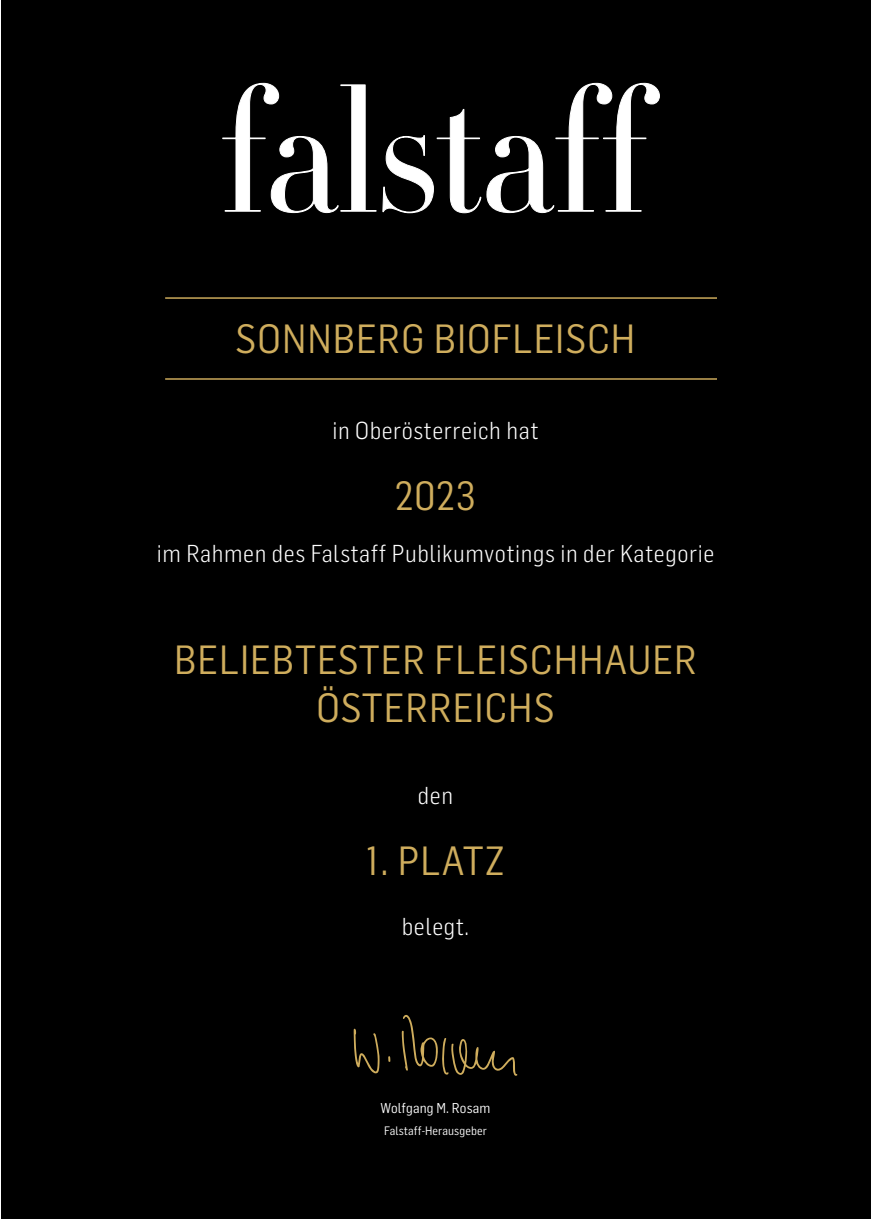
<style>
.page{position:relative;width:871px;height:1219px;background:#fff}
.page>*{position:absolute;margin:0;border:0;box-sizing:border-box;transform-origin:0 0}
.t1{font:40px/48px "Flama Semicondensed";letter-spacing:.025em;color:#cfad5d;text-align:center}
.t2{font:300 24px "Flama Semicondensed";letter-spacing:.025em;color:#fff}
.t3{font:14px "Flama Semicondensed";letter-spacing:.01em;color:#fff}
.t4{font:12px "Flama Semicondensed";letter-spacing:.01em;color:#fff}
</style>
<div class="page">
<div style="left:1px;top:0;width:869px;height:1219px;background:#000"></div>
<hr style="left:165px;top:297px;width:551px;height:2px;background:#cfad5d">
<hr style="left:165px;top:378px;width:551px;height:2px;background:#cfad5d">
<svg style="left:353px;top:1029px;width:26px;height:44px"></svg>
<svg style="left:388px;top:1056px;width:2px;height:6px"></svg>
<svg style="left:401px;top:1015px;width:116px;height:61px"></svg>
<svg style="left:222px;top:83px;width:437px;height:130px"></svg>
<h1 class="t1" style="left:235px;top:313px;width:401px">SONNBERG BIOFLEISCH</h1>
<p class="t2" style="left:332px;top:415px;width:208px">in Oberösterreich hat</p>
<h1 class="t1" style="left:395px;top:470px;width:82px">2023</h1>
<p class="t2" style="left:157px;top:538px;width:559px">im Rahmen des Falstaff Publikumvotings in der Kategorie</p>
<h1 class="t1" style="left:174px;top:634px;width:524px">BELIEBTESTER FLEISCHHAUER<br>ÖSTERREICHS</h1>
<p class="t2" style="left:418px;top:780px;width:37px">den</p>
<h1 class="t1" style="left:366px;top:835px;width:140px">1. PLATZ</h1>
<p class="t2" style="left:401px;top:911px;width:69px">belegt.</p>
<p class="t3" style="left:380px;top:1099px;width:111px">Wolfgang M. Rosam</p>
<p class="t4" style="left:384px;top:1123px;width:104px">Falstaff-Herausgeber</p>
</div>
